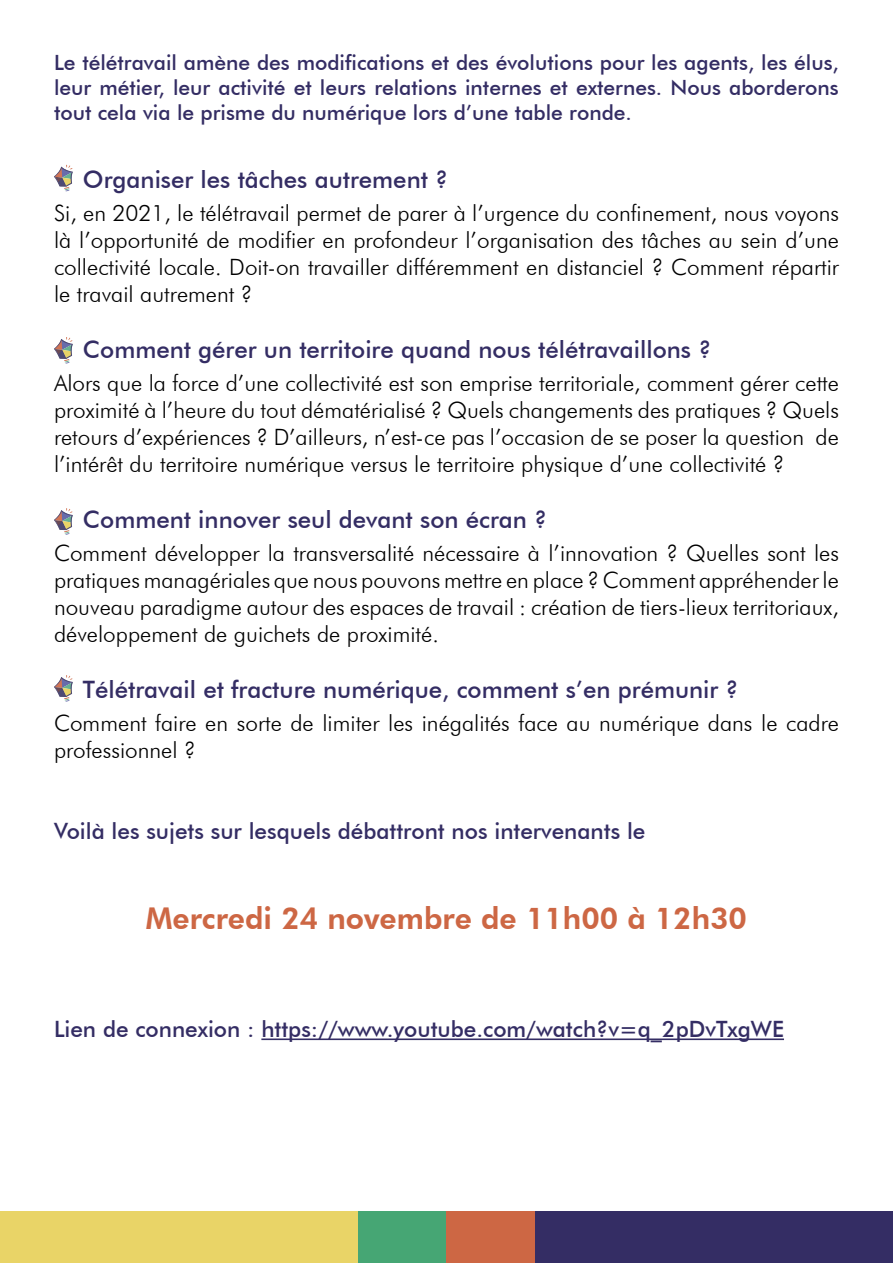
<style>
.page{position:relative;width:893px;height:1263px;background:#fff}
.page>*{position:absolute;margin:0;border:0;box-sizing:border-box;transform-origin:0 0}
.t1{font:800 30px "Futura BT";color:#cd6744}
.t2{font:500 24px "Futura BT";color:#342d64}
.t3{font:300 22.5px/27px "Futura BT";color:#000;text-align:justify}
.t4{font:500 22.5px "Futura BT";color:#342d64}
.t5{font:500 21px/25.2px "Futura BT";color:#342d64;text-align:justify}
</style>
<div class="page">
<div style="left:0;top:1211px;width:358px;height:52px;background:#e9d467"></div>
<div style="left:535px;top:1211px;width:358px;height:52px;background:#342d64"></div>
<div style="left:358px;top:1211px;width:88px;height:52px;background:#46a674"></div>
<div style="left:446px;top:1211px;width:89px;height:52px;background:#cd6744"></div>
<hr style="left:261px;top:1038px;width:523px;height:2px;background:#342d64">
<svg style="left:54px;top:165px;width:19px;height:26px"></svg>
<svg style="left:54px;top:337px;width:19px;height:26px"></svg>
<svg style="left:54px;top:508px;width:19px;height:27px"></svg>
<svg style="left:54px;top:675px;width:19px;height:26px"></svg>
<p class="t5" style="left:54px;top:50px;width:786px">Le télétravail amène des modifications et des évolutions pour les agents, les élus, leur métier, leur activité et leurs relations internes et externes. Nous aborderons tout cela via le prisme du numérique lors d’une table ronde.</p>
<p class="t2" style="left:83px;top:165px;width:367px">Organiser les tâches autrement ?</p>
<p class="t3" style="left:54px;top:200px;width:786px">Si, en 2021, le télétravail permet de parer à l’urgence du confinement, nous voyons là l’opportunité de modifier en profondeur l’organisation des tâches au sein d’une collectivité locale. Doit-on travailler différemment en distanciel ? Comment répartir le travail autrement ?</p>
<p class="t2" style="left:83px;top:335px;width:630px">Comment gérer un territoire quand nous télétravaillons ?</p>
<p class="t3" style="left:54px;top:369px;width:786px">Alors que la force d’une collectivité est son emprise territoriale, comment gérer cette proximité à l’heure du tout dématérialisé ? Quels changements des pratiques ? Quels retours d’expériences ? D’ailleurs, n’est-ce pas l’occasion de se poser la question de l’intérêt du territoire numérique versus le territoire physique d’une collectivité ?</p>
<p class="t2" style="left:83px;top:505px;width:466px">Comment innover seul devant son écran ?</p>
<p class="t3" style="left:54px;top:539px;width:786px">Comment développer la transversalité nécessaire à l’innovation ? Quelles sont les pratiques managériales que nous pouvons mettre en place ? Comment appréhender le nouveau paradigme autour des espaces de travail : création de tiers-lieux territoriaux, développement de guichets de proximité.</p>
<p class="t2" style="left:83px;top:675px;width:657px">Télétravail et fracture numérique, comment s’en prémunir ?</p>
<p class="t3" style="left:54px;top:709px;width:786px">Comment faire en sorte de limiter les inégalités face au numérique dans le cadre professionnel ?</p>
<p class="t4" style="left:54px;top:817px;width:593px">Voilà les sujets sur lesquels débattront nos intervenants le</p>
<h1 class="t1" style="left:146px;top:900px;width:603px">Mercredi 24 novembre de 11h00 à 12h30</h1>
<p class="t4" style="left:54px;top:1015px;width:731px">Lien de connexion : https://www.youtube.com/watch?v=q_2pDvTxgWE</p>
</div>
